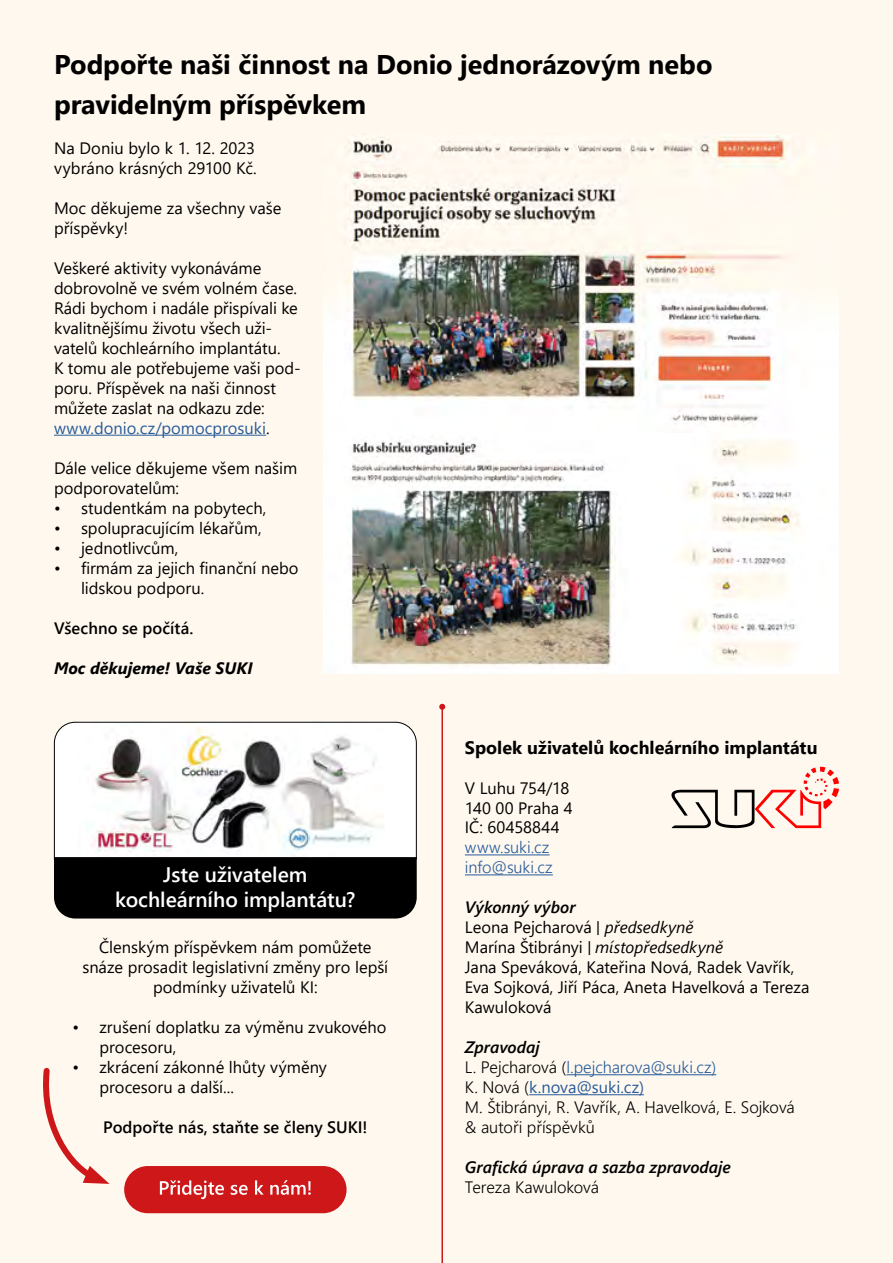
<style>
.page{position:relative;width:893px;height:1263px;background:#fff8ee}
.page>*{position:absolute;margin:0;border:0;box-sizing:border-box;transform-origin:0 0}
.t1{font:700 27px/39.9px "Segoe UI";color:#000}
.t2{font:600 21px/25.2px "Segoe UI";letter-spacing:-.005em;color:#fff;text-align:center}
.t3{font:700 18px "Segoe UI";color:#000}
.t4{font:16.5px/20px "Segoe UI";color:#000}
.t5{font:300 16.5px/20px "Segoe UI";letter-spacing:-.005em;color:#000}
.t6{font:600 16.5px "Segoe UI";letter-spacing:.005em;color:#000}
.t7{font:italic 600 16.5px "Segoe UI";color:#000}
.t8{font:300 16.5px/20px "Segoe UI";color:#275b9b}
.t9{font:italic 700 16.5px "Segoe UI";letter-spacing:.005em;color:#000}
.s1{color:#275b9b}
.s2{font-weight:600;font-style:italic}
.s3{font-family:"Roboto Condensed"}
.s4{font-style:italic}
.s5{font-weight:400;color:#275b9b}
</style>
<div class="page">
<hr style="left:465px;top:854px;width:84px;height:1px;background:#275b9b">
<hr style="left:465px;top:874px;width:88px;height:1px;background:#275b9b">
<hr style="left:566px;top:1074px;width:150px;height:1px;background:#275b9b">
<hr style="left:529px;top:1094px;width:115px;height:1px;background:#275b9b">
<svg style="left:671px;top:767px;width:168px;height:61px"></svg>
<svg style="left:54px;top:721px;width:363px;height:136px"></svg>
<div style="left:124px;top:1166px;width:223px;height:47px;background:#cd1719;border-radius:24px"></div>
<svg style="left:160px;top:1180px;width:151px;height:19px"></svg>
<div style="left:54px;top:857px;width:363px;height:61px;background:#000"></div>
<svg style="left:43px;top:1067px;width:66px;height:117px"></svg>
<hr style="left:54px;top:435px;width:212px;height:1px;background:#275b9b">
<img style="left:323px;top:135px;width:516px;height:539px">
<hr style="left:441px;top:707px;width:2px;height:556px;background:#cd1719">
<svg style="left:439px;top:704px;width:6px;height:6px"></svg>
<h1 class="t1" style="left:54px;top:42px;width:660px">Podpořte naši činnost na Donio jednorázovým nebo pravidelným příspěvkem</h1>
<p class="t4" style="left:54px;top:137px;width:204px">Na Doniu bylo k 1. 12. 2023 vybráno krásných 29100 Kč.</p>
<p class="t4" style="left:54px;top:197px;width:229px">Moc děkujeme za všechny vaše příspěvky!</p>
<p class="t4" style="left:54px;top:257px;width:248px">Veškeré aktivity vykonáváme dobrovolně ve svém volném čase.<br>Rádi bychom i nadále přispívali ke kvalitnějšímu životu všech uži&shy;vatelů kochleárního implantátu.<br>K tomu ale potřebujeme vaši pod&shy;poru. Příspěvek na naši činnost můžete zaslat na odkazu zde: <span class="s1">www.donio.cz/pomocprosuki</span>.</p>
<p class="t4" style="left:54px;top:456px;width:245px">Dále velice děkujeme všem našim podporovatelům:</p>
<p class="t4" style="left:54px;top:496px;width:214px">• studentkám na pobytech,</p>
<p class="t4" style="left:54px;top:516px;width:209px">• spolupracujícím lékařům,</p>
<p class="t4" style="left:54px;top:536px;width:126px">• jednotlivcům,</p>
<p class="t4" style="left:81px;top:556px;width:219px;text-indent:-27px">• firmám za jejich finanční nebo lidskou podporu.</p>
<p class="t6" style="left:54px;top:612px;width:141px">Všechno se počítá.</p>
<p class="t9" style="left:54px;top:652px;width:200px">Moc děkujeme! Vaše SUKI</p>
<p class="t2" style="left:115px;top:860px;width:242px">Jste uživatelem kochleárního implantátu?</p>
<p class="t4" style="left:82px;top:936px;width:307px;text-align:center">Členským příspěvkem nám pomůžete snáze prosadit legislativní změny pro lepší podmínky uživatelů KI:</p>
<p class="t4" style="left:99px;top:1016px;width:289px;text-indent:-27px">• zrušení doplatku za výměnu zvukového procesoru,</p>
<p class="t4" style="left:99px;top:1056px;width:229px;text-indent:-27px">• zkrácení zákonné lhůty výměny procesoru a další...</p>
<p class="t6" style="left:103px;top:1112px;width:266px">Podpořte nás, staňte se členy SUKI!</p>
<p class="t3" style="left:465px;top:730px;width:354px">Spolek uživatelů kochleárního implantátu</p>
<p class="t4" style="left:465px;top:776px;width:109px">V Luhu 754/18<br>140 00 Praha 4<br>IČ: 60458844</p>
<p class="t8" style="left:465px;top:836px;width:89px">www.suki.cz info@suki.cz</p>
<p class="t4" style="left:465px;top:896px;width:346px"><span class="s2">Výkonný výbor<br></span>Leona Pejcharová <span class="s3">|</span> <span class="s4">předsedkyně<br></span>Marína Štibrányi <span class="s3">|</span> <span class="s4">místopředsedkyně<br></span>Jana Speváková, Kateřina Nová, Radek Vavřík,<br>Eva Sojková, Jiří Páca, Aneta Havelková a Tereza<br>Kawuloková</p>
<p class="t5" style="left:465px;top:1036px;width:331px"><span class="s2">Zpravodaj<br></span>L. Pejcharová (<span class="s1">l.pejcharova@suki.cz)<br></span>K. Nová (<span class="s5">k.nova@suki.cz)<br></span>M. Štibrányi, R. Vavřík, A. Havelková, E. Sojková &amp; autoři příspěvků</p>
<p class="t7" style="left:465px;top:1151px;width:267px">Grafická úprava a sazba zpravodaje</p>
<p class="t5" style="left:465px;top:1175px;width:136px">Tereza Kawuloková</p>
</div>
